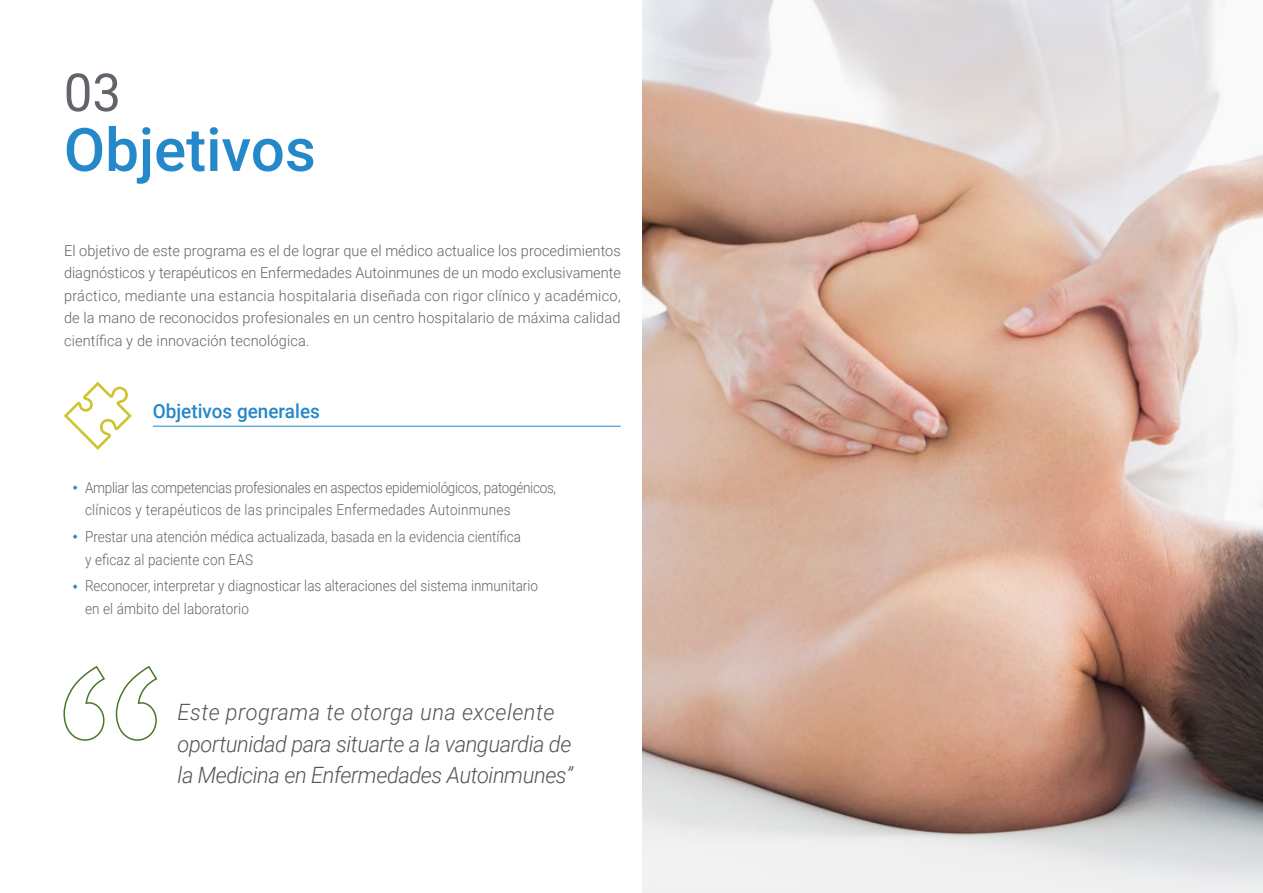
<style>
.page{position:relative;width:1263px;height:893px;background:#fff}
.page>*{position:absolute;margin:0;border:0;box-sizing:border-box;transform-origin:0 0}
.t1{font:500 60px "Roboto";color:#2488c9}
.t2{font:52.5px "Roboto";color:#61646a}
.t3{font:italic 300 22.5px/31.5px "Roboto";letter-spacing:-.02em;color:#52555b}
.t4{font:500 19.5px "Roboto";color:#2488c9}
.t5{font:300 15px/22.5px "Roboto";color:#61646a;text-align:justify}
.t6{font:300 15px/22.5px "Roboto";color:#61646a;scale:.9 1}
.t7{font:300 15px/22.5px "Roboto";letter-spacing:-.02em;color:#61646a;scale:.9 1}
</style>
<div class="page">
<img style="left:642px;top:0;width:621px;height:893px">
<hr style="left:153px;top:426px;width:468px;height:1px;background:#2488c9">
<svg style="left:64px;top:382px;width:68px;height:68px"></svg>
<svg style="left:63px;top:666px;width:95px;height:75px"></svg>
<h2 class="t2" style="left:64px;top:56px;width:59px">03</h2>
<h1 class="t1" style="left:64px;top:108px;width:254px">Objetivos</h1>
<p class="t5" style="left:64px;top:239px;width:558px">El objetivo de este programa es el de lograr que el médico actualice los procedimientos diagnósticos y terapéuticos en Enfermedades Autoinmunes de un modo exclusivamente práctico, mediante una estancia hospitalaria diseñada con rigor clínico y académico, de la mano de reconocidos profesionales en un centro hospitalario de máxima calidad científica y de innovación tecnológica.</p>
<h3 class="t4" style="left:153px;top:397px;width:169px">Objetivos generales</h3>
<p class="t7" style="left:85px;top:476px;width:525px">Ampliar las competencias profesionales en aspectos epidemiológicos, patogénicos, clínicos y terapéuticos de las principales Enfermedades Autoinmunes</p>
<p class="t6" style="left:85px;top:525px;width:486px">Prestar una atención médica actualizada, basada en la evidencia científica y eficaz al paciente con EAS</p>
<p class="t6" style="left:85px;top:574px;width:505px">Reconocer, interpretar y diagnosticar las alteraciones del sistema inmunitario en el ámbito del laboratorio</p>
<h3 class="t3" style="left:178px;top:696px;width:397px">Este programa te otorga una excelente oportunidad para situarte a la vanguardia de la Medicina en Enfermedades Autoinmunes”</h3>
</div>
